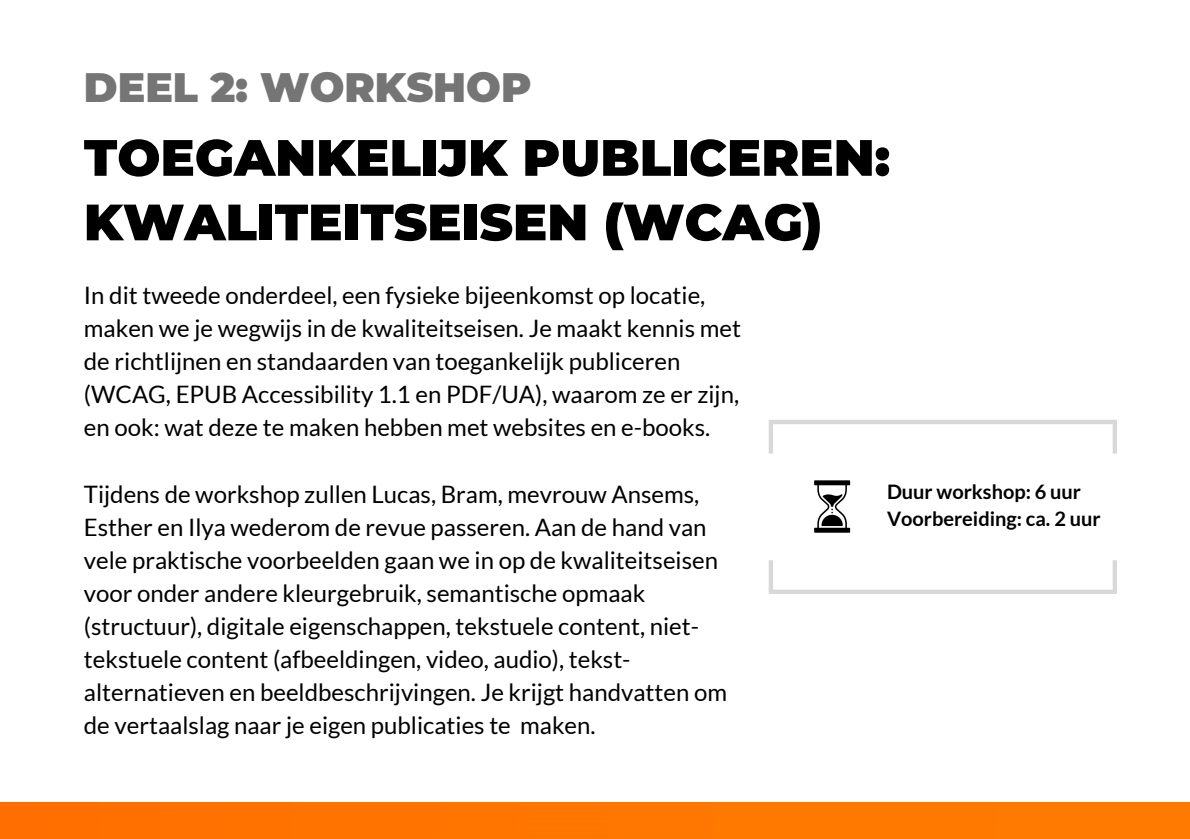
<style>
.page{position:relative;width:1190px;height:839px;background:#fff}
.page>*{position:absolute;margin:0;border:0;box-sizing:border-box;transform-origin:0 0}
.t1{font:900 51px/64.4px "Montserrat";color:#000}
.t2{font:900 41px "Montserrat";color:#767575}
.t3{font:24px/33px "Lato";color:#000}
.t4{font:700 20px/27px "Lato";color:#000}
</style>
<div class="page">
<div style="left:0;top:802px;width:1190px;height:36px;background:#f70"></div>
<svg style="left:769px;top:420px;width:348px;height:174px"></svg>
<svg style="left:814px;top:480px;width:36px;height:52px"></svg>
<h1 class="t2" style="left:84px;top:62px;width:449px">DEEL 2: WORKSHOP</h1>
<p class="t1" style="left:84px;top:125px;width:808px">TOEGANKELIJK PUBLICEREN:<br>KWALITEITSEISEN (WCAG)</p>
<h2 class="t3" style="left:84px;top:278px;width:659px">In dit tweede onderdeel, een fysieke bijeenkomst op locatie, maken we je wegwijs in de kwaliteitseisen. Je maakt kennis met de richtlijnen en standaarden van toegankelijk publiceren (WCAG, EPUB Accessibility 1.1 en PDF/UA), waarom ze er zijn, en ook: wat deze te maken hebben met websites en e-books.</h2>
<p class="t3" style="left:84px;top:476px;width:645px">Tijdens de workshop zullen Lucas, Bram, mevrouw Ansems, Esther en Ilya wederom de revue passeren. Aan de hand van vele praktische voorbeelden gaan we in op de kwaliteitseisen voor onder andere kleurgebruik, semantische opmaak (structuur), digitale eigenschappen, tekstuele content, niet&shy;tekstuele content (afbeeldingen, video, audio), tekst&shy;alternatieven en beeldbeschrijvingen. Je krijgt handvatten om de vertaalslag naar je eigen publicaties te maken.</p>
<p class="t4" style="left:887px;top:478px;width:215px">Duur workshop: 6 uur<br>Voorbereiding: ca. 2 uur</p>
</div>
